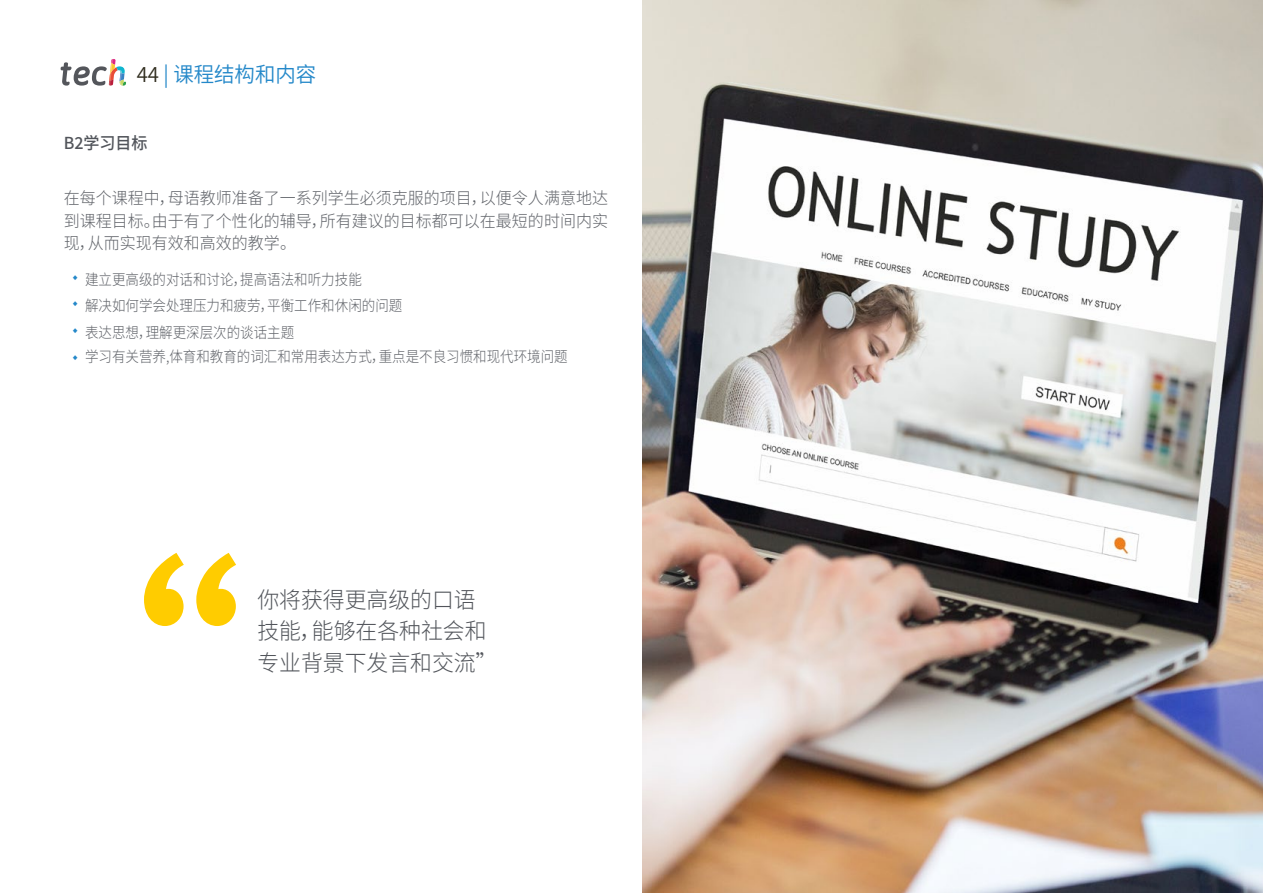
<style>
.page{position:relative;width:1263px;height:893px;background:#fff}
.page>*{position:absolute;margin:0;border:0;box-sizing:border-box;transform-origin:0 0}
.t1{font:300 22.5px/31.5px "Source Han Sans CN";color:#52555b}
.t2{font:21px "Source Han Sans CN";color:#2488c9}
.t3{font:300 16.5px/22.5px "Source Han Sans CN";color:#61646a;text-align:justify}
.t4{font:500 16.5px "Source Han Sans CN";color:#52555b}
.t5{font:300 15px/26.7px "Source Han Sans CN";color:#61646a;scale:.9 1}
.s1{color:#312e20}
</style>
<div class="page">
<svg style="left:61px;top:59px;width:65px;height:27px"></svg>
<svg style="left:144px;top:553px;width:92px;height:73px"></svg>
<img style="left:642px;top:0;width:621px;height:893px">
<h2 class="t2" style="left:137px;top:63px;width:181px"><span class="s1">44</span> | 课程结构和内容</h2>
<p class="t4" style="left:64px;top:134px;width:85px">B2学习目标</p>
<p class="t3" style="left:64px;top:188px;width:546px">在每个课程中，母语教师准备了一系列学生必须克服的项目，以便令人满意地达到课程目标。由于有了个性化的辅导，所有建议的目标都可以在最短的时间内实现，从而实现有效和高效的教学。</p>
<p class="t5" style="left:85px;top:266px;width:354px">建立更高级的对话和讨论，提高语法和听力技能<br>解决如何学会处理压力和疲劳，平衡工作和休闲的问题表达思想，理解更深层次的谈话主题</p>
<p class="t5" style="left:85px;top:343px;width:538px">学习有关营养,体育和教育的词汇和常用表达方式，重点是不良习惯和现代环境问题</p>
<h1 class="t1" style="left:257px;top:584px;width:241px">你将获得更高级的口语技能，能够在各种社会和专业背景下发言和交流”</h1>
</div>
